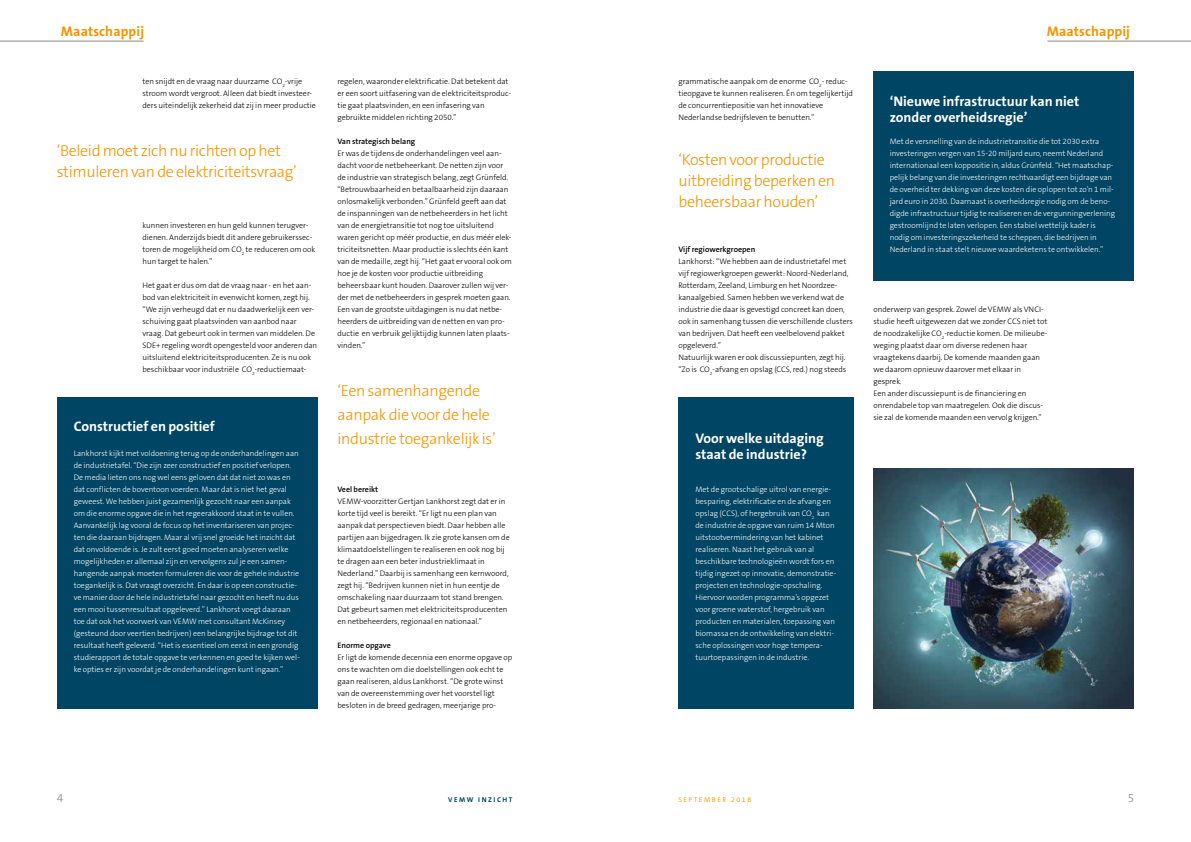
<style>
.page{position:relative;width:1191px;height:842px;background:#fff}
.page>*{position:absolute;margin:0;border:0;box-sizing:border-box;transform-origin:0 0}
.t1{font:300 16px/21px "The Sans B W3";letter-spacing:-.02em;color:#f39400}
.t2{font:700 14px/16px "The Sans B W7";color:#fff}
.t3{font:700 14px "The Sans B W7";letter-spacing:.01em;color:#f39400}
.t4{font:300 12px "The Sans B W3";color:#87888a}
.t5{font:300 8px/12px "The Sans B W3";color:#000}
.t6{font:300 8px/12px "The Sans B W3";color:#fff}
.t7{font:600 8px "The Sans B W6";color:#000}
.t8{font:300 7px "The Sans B W4";letter-spacing:.225em;color:#f39400}
.t9{font:700 7px "The Sans B W7";letter-spacing:.225em;color:#004563}
</style>
<div class="page">
<div style="left:872px;top:72px;width:261px;height:209px;background:#004563"></div>
<hr style="left:0;top:41px;width:143px;height:1px;background:#87888a">
<div style="left:57px;top:397px;width:260px;height:312px;background:#004563"></div>
<div style="left:678px;top:397px;width:175px;height:312px;background:#004563"></div>
<img style="left:873px;top:468px;width:260px;height:240px">
<hr style="left:1047px;top:41px;width:144px;height:1px;background:#87888a">
<h2 class="t3" style="left:61px;top:22px;width:85px">Maatschappij</h2>
<p class="t5" style="left:142px;top:75px;width:175px">ten snijdt en de vraag naar duurzame CO<sub>2</sub>-vrije stroom wordt vergroot. Alleen dat biedt investeer&shy;ders uiteindelijk zekerheid dat zij in meer productie</p>
<h1 class="t1" style="left:57px;top:140px;width:242px">‘Beleid moet zich nu richten op het stimuleren van de elektriciteitsvraag’</h1>
<p class="t5" style="left:142px;top:219px;width:174px">kunnen investeren en hun geld kunnen terugver&shy;dienen. Anderzijds biedt dit andere gebruikerssec&shy;toren de mogelijkheid om CO<sub>2</sub> te reduceren om ook hun target te halen.”</p>
<p class="t5" style="left:142px;top:279px;width:176px">Het gaat er dus om dat de vraag naar - en het aan&shy;bod van elektriciteit in evenwicht komen, zegt hij. “We zijn verheugd dat er nu daadwerkelijk een ver&shy;schuiving gaat plaatsvinden van aanbod naar vraag. Dat gebeurt ook in termen van middelen. De SDE+ regeling wordt opengesteld voor anderen dan uitsluitend elektriciteitsproducenten. Ze is nu ook beschikbaar voor industriële CO<sub>2</sub>-reductiemaat-</p>
<h2 class="t2" style="left:74px;top:419px;width:142px">Constructief en positief</h2>
<p class="t6" style="left:74px;top:447px;width:228px">Lankhorst kijkt met voldoening terug op de onderhandelingen aan de industrietafel. “Die zijn zeer constructief en positief verlopen.<br>De media lieten ons nog wel eens geloven dat dat niet zo was en dat conflicten de boventoon voerden. Maar dat is niet het geval geweest. We hebben juist gezamenlijk gezocht naar een aanpak om die enorme opgave die in het regeerakkoord staat in te vullen.<br>Aanvankelijk lag vooral de focus op het inventariseren van projec&shy;ten die daaraan bijdragen. Maar al vrij snel groeide het inzicht dat dat onvoldoende is. Je zult eerst goed moeten analyseren welke mogelijkheden er allemaal zijn en vervolgens zul je een samen&shy;hangende aanpak moeten formuleren die voor de gehele industrie toegankelijk is. Dat vraagt overzicht. En daar is op een constructie&shy;ve manier door de hele industrietafel naar gezocht en heeft nu dus een mooi tussenresultaat opgeleverd.” Lankhorst voegt daaraan toe dat ook het voorwerk van VEMW met consultant McKinsey (gesteund door veertien bedrijven) een belangrijke bijdrage tot dit resultaat heeft geleverd. “Het is essentieel om eerst in een grondig studierapport de totale opgave te verkennen en goed te kijken wel&shy;ke opties er zijn voordat je de onderhandelingen kunt ingaan.”</p>
<p class="t5" style="left:337px;top:75px;width:175px">regelen, waaronder elektrificatie. Dat betekent dat er een soort uitfasering van de elektriciteitsproduc&shy;tie gaat plaatsvinden, en een infasering van gebruikte middelen richting 2050.”</p>
<p class="t7" style="left:337px;top:136px;width:79px">Van strategisch belang</p>
<p class="t5" style="left:337px;top:147px;width:176px">Er was de tijdens de onderhandelingen veel aan&shy;dacht voor de netbeheerkant. De netten zijn voor de industrie van strategisch belang, zegt Grünfeld. “Betrouwbaarheid en betaalbaarheid zijn daaraan onlosmakelijk verbonden.” Grünfeld geeft aan dat de inspanningen van de netbeheerders in het licht van de energietransitie tot nog toe uitsluitend waren gericht op méér productie, en dus méér elek&shy;triciteitsnetten. Maar productie is slechts één kant van de medaille, zegt hij. “Het gaat er vooral ook om hoe je de kosten voor productie uitbreiding beheersbaar kunt houden. Daarover zullen wij ver&shy;der met de netbeheerders in gesprek moeten gaan.<br>Een van de grootste uitdagingen is nu dat netbe&shy;heerders de uitbreiding van de netten en van pro&shy;ductie en verbruik gelijktijdig kunnen laten plaats&shy;vinden.”</p>
<h1 class="t1" style="left:337px;top:379px;width:160px;line-height:24px">‘Een samenhangende aanpak die voor de hele industrie toegankelijk is’</h1>
<p class="t7" style="left:337px;top:484px;width:42px">Veel bereikt</p>
<p class="t5" style="left:337px;top:495px;width:174px">VEMW-voorzitter Gertjan Lankhorst zegt dat er in korte tijd veel is bereikt. “Er ligt nu een plan van aanpak dat perspectieven biedt. Daar hebben alle partijen aan bijgedragen. Ik zie grote kansen om de klimaatdoelstellingen te realiseren en ook nog bij te dragen aan een beter industrieklimaat in Nederland.” Daarbij is samenhang een kernwoord, zegt hij. “Bedrijven kunnen niet in hun eentje de omschakeling naar duurzaam tot stand brengen.<br>Dat gebeurt samen met elektriciteitsproducenten en netbeheerders, regionaal en nationaal.”</p>
<p class="t7" style="left:337px;top:640px;width:55px">Enorme opgave</p>
<p class="t5" style="left:337px;top:651px;width:176px">Er ligt de komende decennia een enorme opgave op ons te wachten om die doelstellingen ook echt te gaan realiseren, aldus Lankhorst. “De grote winst van de overeenstemming over het voorstel ligt besloten in de breed gedragen, meerjarige pro-</p>
<h3 class="t4" style="left:57px;top:790px;width:8px">4</h3>
<p class="t9" style="left:448px;top:795px;width:66px">VEMW INZICHT</p>
<p class="t5" style="left:678px;top:75px;width:176px">grammatische aanpak om de enorme CO<sub>2</sub>- reduc&shy;tieopgave te kunnen realiseren. Én om tegelijkertijd de concurrentiepositie van het innovatieve Nederlandse bedrijfsleven te benutten.”</p>
<h1 class="t1" style="left:678px;top:149px;width:158px">‘Kosten voor productie uitbreiding beperken en beheersbaar houden’</h1>
<p class="t7" style="left:678px;top:244px;width:78px">Vijf regiowerkgroepen</p>
<p class="t5" style="left:678px;top:255px;width:176px">Lankhorst: “We hebben aan de industrietafel met vijf regiowerkgroepen gewerkt: Noord-Nederland, Rotterdam, Zeeland, Limburg en het Noordzee&shy;kanaalgebied. Samen hebben we verkend wat de industrie die daar is gevestigd concreet kan doen, ook in samenhang tussen die verschillende clusters van bedrijven. Dat heeft een veelbelovend pakket opgeleverd.”<br>Natuurlijk waren er ook discussiepunten, zegt hij. “Zo is CO<sub>2</sub>-afvang en opslag (CCS, red.) nog steeds</p>
<h2 class="t2" style="left:695px;top:431px;width:130px">Voor welke uitdaging staat de industrie?</h2>
<p class="t6" style="left:695px;top:483px;width:142px">Met de grootschalige uitrol van energie&shy;besparing, elektrificatie en de afvang en opslag (CCS), of hergebruik van CO<sub>2</sub> kan de industrie de opgave van ruim 14 Mton uitstootvermindering van het kabinet realiseren. Naast het gebruik van al beschikbare technologieën wordt fors en tijdig ingezet op innovatie, demonstratie&shy;projecten en technologie-opschaling.<br>Hiervoor worden programma’s opgezet voor groene waterstof, hergebruik van producten en materialen, toepassing van biomassa en de ontwikkeling van elektri&shy;sche oplossingen voor hoge tempera&shy;tuurtoepassingen in de industrie.</p>
<h2 class="t3" style="left:1046px;top:22px;width:85px">Maatschappij</h2>
<h2 class="t2" style="left:889px;top:93px;width:191px">‘Nieuwe infrastructuur kan niet zonder overheidsregie’</h2>
<p class="t6" style="left:889px;top:135px;width:227px">Met de versnelling van de industrietransitie die tot 2030 extra investeringen vergen van 15-20 miljard euro, neemt Nederland internationaal een koppositie in, aldus Grünfeld. “Het maatschap&shy;pelijk belang van die investeringen rechtvaardigt een bijdrage van de overheid ter dekking van deze kosten die oplopen tot zo’n 1 mil&shy;jard euro in 2030. Daarnaast is overheidsregie nodig om de beno&shy;digde infrastructuur tijdig te realiseren en de vergunningverlening gestroomlijnd te laten verlopen. Een stabiel wettelijk kader is nodig om investeringszekerheid te scheppen, die bedrijven in Nederland in staat stelt nieuwe waardeketens te ontwikkelen.”</p>
<p class="t5" style="left:873px;top:303px;width:175px">onderwerp van gesprek. Zowel de VEMW als VNCI&shy;studie heeft uitgewezen dat we zonder CCS niet tot de noodzakelijke CO<sub>2</sub>-reductie komen. De milieube&shy;weging plaatst daar om diverse redenen haar vraagtekens daarbij. De komende maanden gaan we daarom opnieuw daarover met elkaar in gesprek.<br>Een ander discussiepunt is de financiering en onrendabele top van maatregelen. Ook die discus&shy;sie zal de komende maanden een vervolg krijgen.”</p>
<p class="t8" style="left:678px;top:795px;width:74px">SEPTEMBER 2018</p>
<h3 class="t4" style="left:1127px;top:790px;width:8px">5</h3>
</div>
